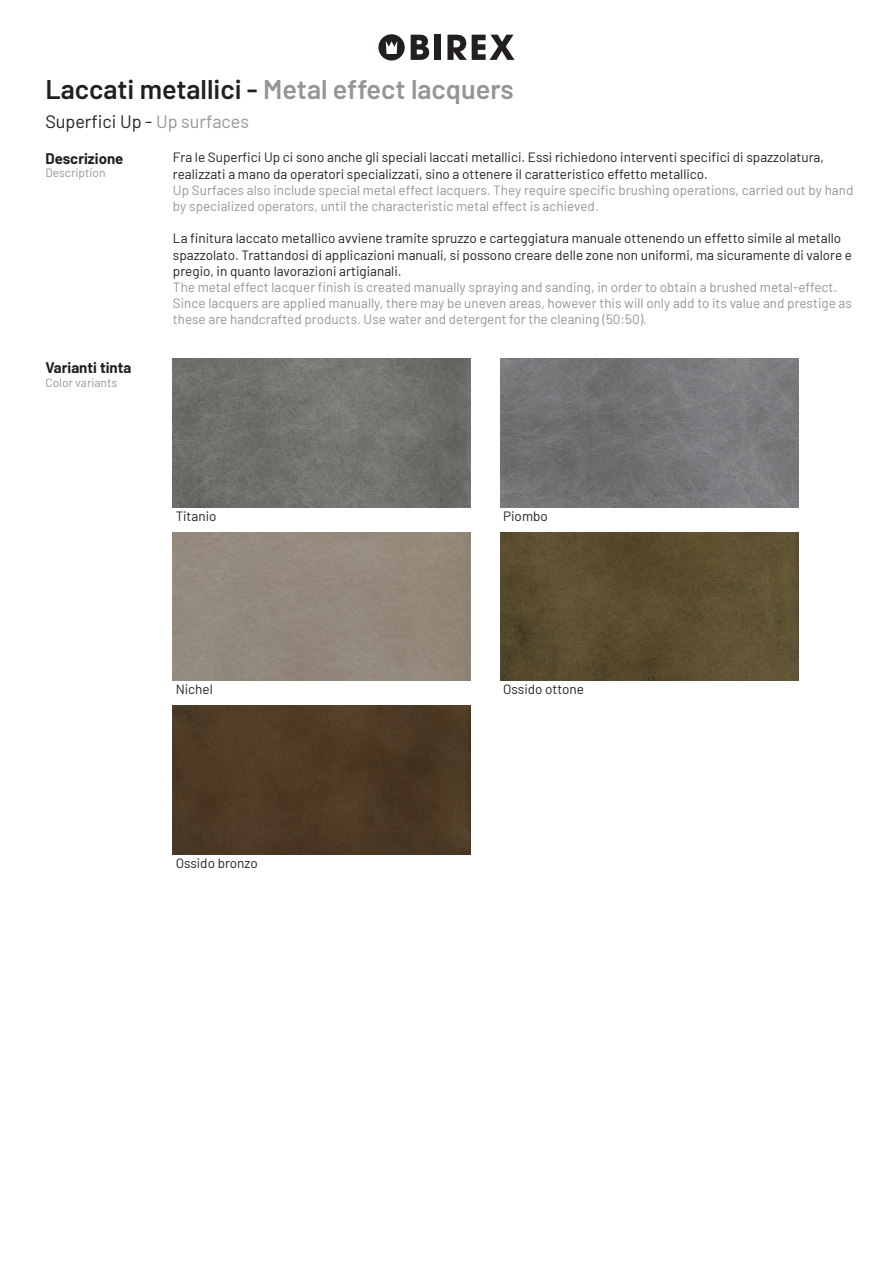
<style>
.page{position:relative;width:893px;height:1263px;background:#fff}
.page>*{position:absolute;margin:0;border:0;box-sizing:border-box;transform-origin:0 0}
.t1{font:600 27px "Barlow";color:#939598}
.t2{font:18px "Barlow";color:#231f20}
.t3{font:700 15px "Barlow";color:#231f20}
.t4{font:13.5px/16.2px "Barlow";color:#231f20}
.t5{font:13.5px/16.2px "Barlow";color:#939598}
.t6{font:12px "Barlow";color:#939598}
.s1{color:#231f20}
.s2{color:#939598}
</style>
<div class="page">
<svg style="left:378px;top:34px;width:27px;height:27px"></svg>
<svg style="left:411px;top:35px;width:18px;height:25px"></svg>
<div style="left:435px;top:35px;width:6px;height:25px;background:#231f20"></div>
<svg style="left:447px;top:35px;width:67px;height:25px"></svg>
<img style="left:173px;top:358px;width:298px;height:149px">
<img style="left:500px;top:358px;width:298px;height:149px">
<img style="left:500px;top:532px;width:298px;height:149px">
<div style="left:173px;top:706px;width:298px;height:149px;background:#4d3924"></div>
<p class="t1" style="left:45px;top:70px;width:470px"><span class="s1">Laccati metallici -</span> Metal effect lacquers</p>
<p class="t2" style="left:45px;top:108px;width:205px">Superfici Up - <span class="s2">Up surfaces</span></p>
<p class="t3" style="left:45px;top:147px;width:79px">Descrizione</p>
<p class="t6" style="left:45px;top:164px;width:62px">Description</p>
<p class="t3" style="left:45px;top:357px;width:87px">Varianti tinta</p>
<p class="t6" style="left:45px;top:374px;width:73px">Color variants</p>
<p class="t4" style="left:173px;top:148px;width:653px">Fra le Superfici Up ci sono anche gli speciali laccati metallici. Essi richiedono interventi specifici di spazzolatura, realizzati a mano da operatori specializzati, sino a ottenere il caratteristico effetto metallico.</p>
<p class="t5" style="left:173px;top:181px;width:682px">Up Surfaces also include special metal effect lacquers. They require specific brushing operations, carried out by hand by specialized operators, until the characteristic metal effect is achieved.</p>
<p class="t4" style="left:173px;top:229px;width:681px">La finitura laccato metallico avviene tramite spruzzo e carteggiatura manuale ottenendo un effetto simile al metallo spazzolato. Trattandosi di applicazioni manuali, si possono creare delle zone non uniformi, ma sicuramente di valore e pregio, in quanto lavorazioni artigianali.</p>
<p class="t5" style="left:173px;top:278px;width:680px">The metal effect lacquer finish is created manually spraying and sanding, in order to obtain a brushed metal-effect.<br>Since lacquers are applied manually, there may be uneven areas, however this will only add to its value and prestige as these are handcrafted products. Use water and detergent for the cleaning (50:50).</p>
<p class="t4" style="left:176px;top:507px;width:42px">Titanio</p>
<p class="t4" style="left:503px;top:507px;width:46px">Piombo</p>
<p class="t4" style="left:176px;top:680px;width:39px">Nichel</p>
<p class="t4" style="left:503px;top:680px;width:82px">Ossido ottone</p>
<p class="t4" style="left:176px;top:854px;width:84px">Ossido bronzo</p>
</div>
